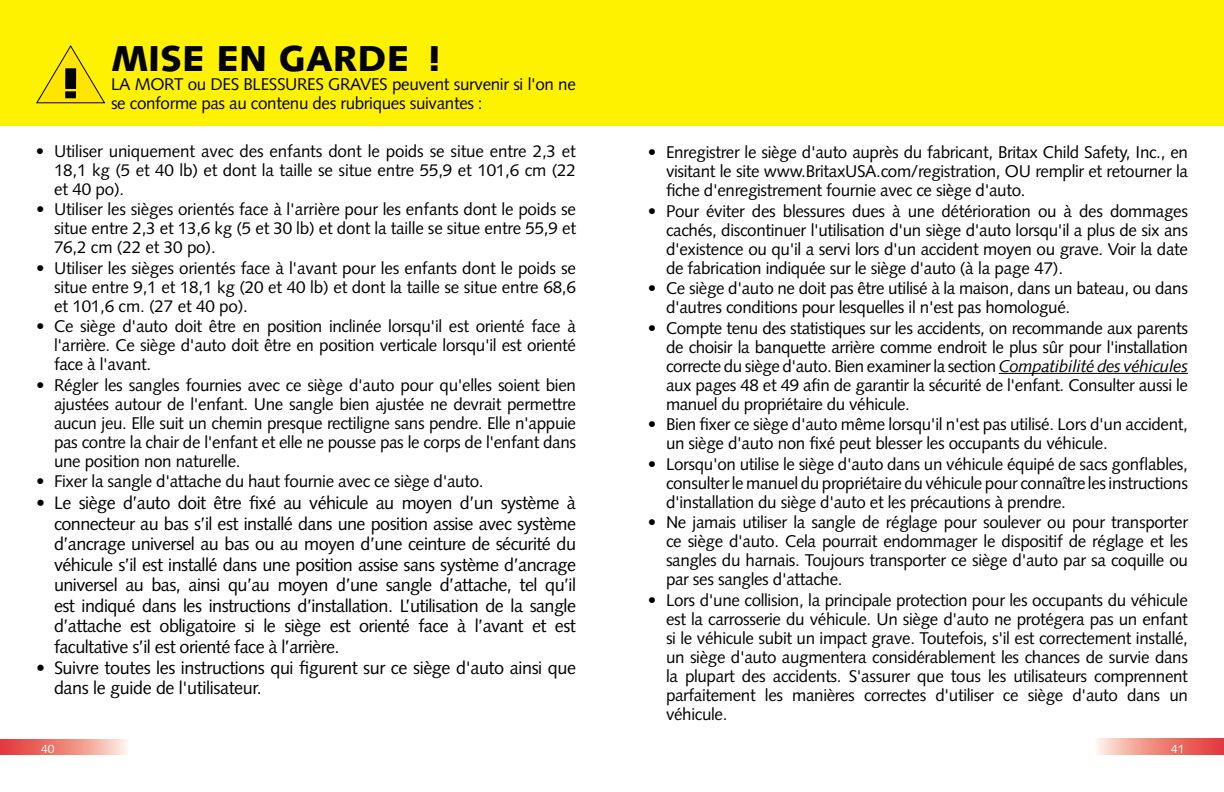
<style>
.page{position:relative;width:1224px;height:792px;background:#fff}
.page>*{position:absolute;margin:0;border:0;box-sizing:border-box;transform-origin:0 0}
.t1{font:900 36px "Syntax";color:#000}
.t2{font:18px/20.6px "Syntax";letter-spacing:-.02em;color:#000;text-align:justify}
.t3{font:17px/19px "Syntax";letter-spacing:-.02em;color:#000;text-align:justify}
.t4{font:12px "Syntax";color:#fff}
.s1{font-style:italic}
</style>
<div class="page">
<svg style="left:0;top:739px;width:128px;height:16px;background:#ee8a81"></svg>
<svg style="left:1096px;top:738px;width:128px;height:17px;background:#ee8a81"></svg>
<div style="left:0;top:0;width:1224px;height:125px;background:#fff200"></div>
<svg style="left:36px;top:45px;width:70px;height:59px"></svg>
<hr style="left:999px;top:373px;width:189px;height:1px;background:#000">
<h1 class="t1" style="left:111px;top:37px;width:332px">MISE EN GARDE !</h1>
<p class="t3" style="left:111px;top:75px;width:466px">LA MORT ou DES BLESSURES GRAVES peuvent survenir si l'on ne se conforme pas au contenu des rubriques suivantes :</p>
<p class="t3" style="left:54px;top:142px;width:524px;text-indent:-18px">• Utiliser uniquement avec des enfants dont le poids se situe entre 2,3 et 18,1 kg (5 et 40 lb) et dont la taille se situe entre 55,9 et 101,6 cm (22 et 40 po).</p>
<p class="t3" style="left:54px;top:200px;width:524px;text-indent:-18px">• Utiliser les sièges orientés face à l'arrière pour les enfants dont le poids se situe entre 2,3 et 13,6 kg (5 et 30 lb) et dont la taille se situe entre 55,9 et 76,2 cm (22 et 30 po).</p>
<p class="t3" style="left:54px;top:258px;width:524px;text-indent:-18px">• Utiliser les sièges orientés face à l'avant pour les enfants dont le poids se situe entre 9,1 et 18,1 kg (20 et 40 lb) et dont la taille se situe entre 68,6 et 101,6 cm. (27 et 40 po).</p>
<p class="t3" style="left:54px;top:317px;width:524px;text-indent:-18px">• Ce siège d'auto doit être en position inclinée lorsqu'il est orienté face à l'arrière. Ce siège d'auto doit être en position verticale lorsqu'il est orienté face à l'avant.</p>
<p class="t3" style="left:54px;top:375px;width:524px;text-indent:-18px">• Régler les sangles fournies avec ce siège d'auto pour qu'elles soient bien ajustées autour de l'enfant. Une sangle bien ajustée ne devrait permettre aucun jeu. Elle suit un chemin presque rectiligne sans pendre. Elle n'appuie pas contre la chair de l'enfant et elle ne pousse pas le corps de l'enfant dans une position non naturelle.</p>
<p class="t3" style="left:36px;top:472px;width:449px">• Fixer la sangle d'attache du haut fournie avec ce siège d'auto.</p>
<p class="t2" style="left:54px;top:493px;width:524px;text-indent:-18px">• Le siège d’auto doit être fixé au véhicule au moyen d’un système à connecteur au bas s’il est installé dans une position assise avec système d’ancrage universel au bas ou au moyen d’une ceinture de sécurité du véhicule s’il est installé dans une position assise sans système d’ancrage universel au bas, ainsi qu’au moyen d’une sangle d’attache, tel qu’il est indiqué dans les instructions d’installation. L’utilisation de la sangle d’attache est obligatoire si le siège est orienté face à l’avant et est facultative s’il est orienté face à l’arrière.</p>
<p class="t2" style="left:54px;top:658px;width:524px;line-height:20px;text-indent:-18px">• Suivre toutes les instructions qui figurent sur ce siège d'auto ainsi que dans le guide de l'utilisateur.</p>
<p class="t3" style="left:666px;top:143px;width:523px;text-indent:-18px">• Enregistrer le siège d'auto auprès du fabricant, Britax Child Safety, Inc., en visitant le site www.BritaxUSA.com/registration, OU remplir et retourner la fiche d'enregistrement fournie avec ce siège d'auto.</p>
<p class="t3" style="left:666px;top:202px;width:524px;text-indent:-18px">• Pour éviter des blessures dues à une détérioration ou à des dommages cachés, discontinuer l'utilisation d'un siège d'auto lorsqu'il a plus de six ans d'existence ou qu'il a servi lors d'un accident moyen ou grave. Voir la date de fabrication indiquée sur le siège d'auto (à la page 47).</p>
<p class="t3" style="left:666px;top:279px;width:524px;text-indent:-18px">• Ce siège d'auto ne doit pas être utilisé à la maison, dans un bateau, ou dans d'autres conditions pour lesquelles il n'est pas homologué.</p>
<p class="t3" style="left:666px;top:318px;width:524px;text-indent:-18px">• Compte tenu des statistiques sur les accidents, on recommande aux parents de choisir la banquette arrière comme endroit le plus sûr pour l'installation correcte du siège d'auto. Bien examiner la section <span class="s1">Compatibilité des véhicules </span>aux pages 48 et 49 afin de garantir la sécurité de l'enfant. Consulter aussi le manuel du propriétaire du véhicule.</p>
<p class="t3" style="left:666px;top:415px;width:523px;text-indent:-18px">• Bien fixer ce siège d'auto même lorsqu'il n'est pas utilisé. Lors d'un accident, un siège d'auto non fixé peut blesser les occupants du véhicule.</p>
<p class="t3" style="left:666px;top:454px;width:524px;text-indent:-18px">• Lorsqu'on utilise le siège d'auto dans un véhicule équipé de sacs gonflables, consulter le manuel du propriétaire du véhicule pour connaître les instructions d'installation du siège d'auto et les précautions à prendre.</p>
<p class="t3" style="left:666px;top:513px;width:524px;text-indent:-18px">• Ne jamais utiliser la sangle de réglage pour soulever ou pour transporter ce siège d'auto. Cela pourrait endommager le dispositif de réglage et les sangles du harnais. Toujours transporter ce siège d'auto par sa coquille ou par ses sangles d'attache.</p>
<p class="t3" style="left:666px;top:590px;width:524px;text-indent:-18px">• Lors d'une collision, la principale protection pour les occupants du véhicule est la carrosserie du véhicule. Un siège d'auto ne protégera pas un enfant si le véhicule subit un impact grave. Toutefois, s'il est correctement installé, un siège d'auto augmentera considérablement les chances de survie dans la plupart des accidents. S'assurer que tous les utilisateurs comprennent parfaitement les manières correctes d'utiliser ce siège d'auto dans un véhicule.</p>
<p class="t4" style="left:41px;top:741px;width:15px">40</p>
<p class="t4" style="left:1171px;top:741px;width:15px">41</p>
</div>
